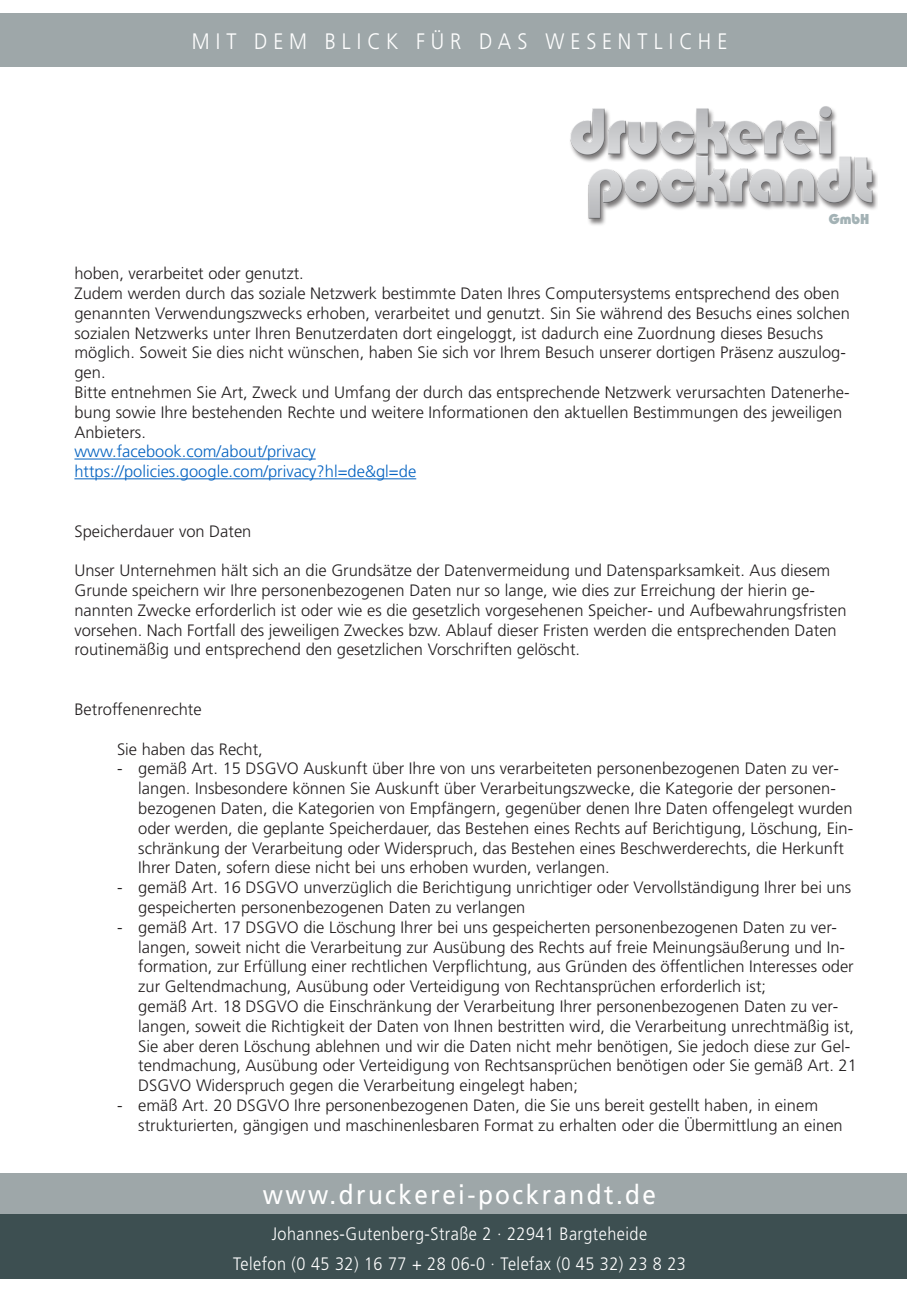
<style>
.page{position:relative;width:919px;height:1289px;background:#fff}
.page>*{position:absolute;margin:0;border:0;box-sizing:border-box;transform-origin:0 0}
.t1{font:27px "Frutiger";letter-spacing:.1em;color:#fff;scale:.9 1}
.t2{font:300 22.35px "Frutiger";letter-spacing:.3em;color:#fff;scale:.9 1}
.t3{font:300 18px/29.5px "Frutiger";letter-spacing:.03em;color:#fff;text-align:center;scale:.9 1}
.t4{font:300 16.5px/19.8px "Frutiger";color:#231f20}
.t5{font:300 16.5px "Frutiger";color:#0563c1}
.t6{font:800 15px "Bauhaus Itc T";color:#a3b2b5}
</style>
<div class="page">
<div style="left:0;top:1213px;width:13px;height:65px;background:#3d4f51"></div>
<div style="left:0;top:1172px;width:13px;height:41px;background:#9ea7a9"></div>
<div style="left:0;top:13px;width:13px;height:54px;background:#9ea7a9"></div>
<div style="left:13px;top:1213px;width:893px;height:65px;background:#3d4f51"></div>
<div style="left:13px;top:1172px;width:893px;height:41px;background:#9ea7a9"></div>
<div style="left:13px;top:13px;width:893px;height:54px;background:#9ea7a9"></div>
<img style="left:570px;top:106px;width:307px;height:119px">
<hr style="left:74px;top:458px;width:242px;height:1px;background:#0563c1">
<hr style="left:74px;top:478px;width:342px;height:1px;background:#0563c1">
<h2 class="t2" style="left:192px;top:28px;width:596px">MIT DEM BLICK FÜR DAS WESENTLICHE</h2>
<p class="t6" style="left:828px;top:210px;width:42px">GmbH</p>
<p class="t4" style="left:74px;top:263px;width:231px">hoben, verarbeitet oder genutzt.</p>
<p class="t4" style="left:74px;top:283px;width:777px">Zudem werden durch das soziale Netzwerk bestimmte Daten Ihres Computersystems entsprechend des oben genannten Verwendungszwecks erhoben, verarbeitet und genutzt. Sin Sie während des Besuchs eines solchen sozialen Netzwerks unter Ihren Benutzerdaten dort eingeloggt, ist dadurch eine Zuordnung dieses Besuchs möglich. Soweit Sie dies nicht wünschen, haben Sie sich vor Ihrem Besuch unserer dortigen Präsenz auszulog&shy;gen.</p>
<p class="t4" style="left:74px;top:382px;width:776px">Bitte entnehmen Sie Art, Zweck und Umfang der durch das entsprechende Netzwerk verursachten Datenerhe&shy;bung sowie Ihre bestehenden Rechte und weitere Informationen den aktuellen Bestimmungen des jeweiligen<br>Anbieters.</p>
<p class="t5" style="left:74px;top:442px;width:243px">www.facebook.com/about/privacy</p>
<p class="t5" style="left:74px;top:462px;width:343px">https://policies.google.com/privacy?hl=de&amp;gl=de</p>
<p class="t4" style="left:74px;top:521px;width:178px">Speicherdauer von Daten</p>
<p class="t4" style="left:74px;top:560px;width:773px">Unser Unternehmen hält sich an die Grundsätze der Datenvermeidung und Datensparksamkeit. Aus diesem Grunde speichern wir Ihre personenbezogenen Daten nur so lange, wie dies zur Erreichung der hierin ge&shy;nannten Zwecke erforderlich ist oder wie es die gesetzlich vorgesehenen Speicher- und Aufbewahrungsfristen vorsehen. Nach Fortfall des jeweiligen Zweckes bzw. Ablauf dieser Fristen werden die entsprechenden Daten routinemäßig und entsprechend den gesetzlichen Vorschriften gelöscht.</p>
<p class="t4" style="left:74px;top:699px;width:129px">Betroffenenrechte</p>
<p class="t4" style="left:117px;top:739px;width:147px">Sie haben das Recht,</p>
<p class="t4" style="left:138px;top:758px;width:716px;text-indent:-21px">- gemäß Art. 15 DSGVO Auskunft über Ihre von uns verarbeiteten personenbezogenen Daten zu ver&shy;langen. Insbesondere können Sie Auskunft über Verarbeitungszwecke, die Kategorie der personen&shy;bezogenen Daten, die Kategorien von Empfängern, gegenüber denen Ihre Daten offengelegt wurden oder werden, die geplante Speicherdauer, das Bestehen eines Rechts auf Berichtigung, Löschung, Ein&shy;schränkung der Verarbeitung oder Widerspruch, das Bestehen eines Beschwerderechts, die Herkunft Ihrer Daten, sofern diese nicht bei uns erhoben wurden, verlangen.</p>
<p class="t4" style="left:138px;top:877px;width:714px;text-indent:-21px">- gemäß Art. 16 DSGVO unverzüglich die Berichtigung unrichtiger oder Vervollständigung Ihrer bei uns gespeicherten personenbezogenen Daten zu verlangen</p>
<p class="t4" style="left:138px;top:917px;width:717px;text-indent:-21px">- gemäß Art. 17 DSGVO die Löschung Ihrer bei uns gespeicherten personenbezogenen Daten zu ver&shy;langen, soweit nicht die Verarbeitung zur Ausübung des Rechts auf freie Meinungsäußerung und In&shy;formation, zur Erfüllung einer rechtlichen Verpflichtung, aus Gründen des öffentlichen Interesses oder zur Geltendmachung, Ausübung oder Verteidigung von Rechtansprüchen erforderlich ist;</p>
<p class="t4" style="left:138px;top:996px;width:720px">gemäß Art. 18 DSGVO die Einschränkung der Verarbeitung Ihrer personenbezogenen Daten zu ver&shy;langen, soweit die Richtigkeit der Daten von Ihnen bestritten wird, die Verarbeitung unrechtmäßig ist, Sie aber deren Löschung ablehnen und wir die Daten nicht mehr benötigen, Sie jedoch diese zur Gel&shy;tendmachung, Ausübung oder Verteidigung von Rechtsansprüchen benötigen oder Sie gemäß Art. 21<br>DSGVO Widerspruch gegen die Verarbeitung eingelegt haben;</p>
<p class="t4" style="left:138px;top:1095px;width:706px;text-indent:-21px">- emäß Art. 20 DSGVO Ihre personenbezogenen Daten, die Sie uns bereit gestellt haben, in einem strukturierten, gängigen und maschinenlesbaren Format zu erhalten oder die Übermittlung an einen</p>
<h1 class="t1" style="left:263px;top:1178px;width:438px">www.druckerei-pockrandt.de</h1>
<p class="t3" style="left:233px;top:1218px;width:504px">Johannes-Gutenberg-Straße 2 · 22941 Bargteheide<br>Telefon (0 45 32) 16 77 + 28 06-0 · Telefax (0 45 32) 23 8 23</p>
</div>
